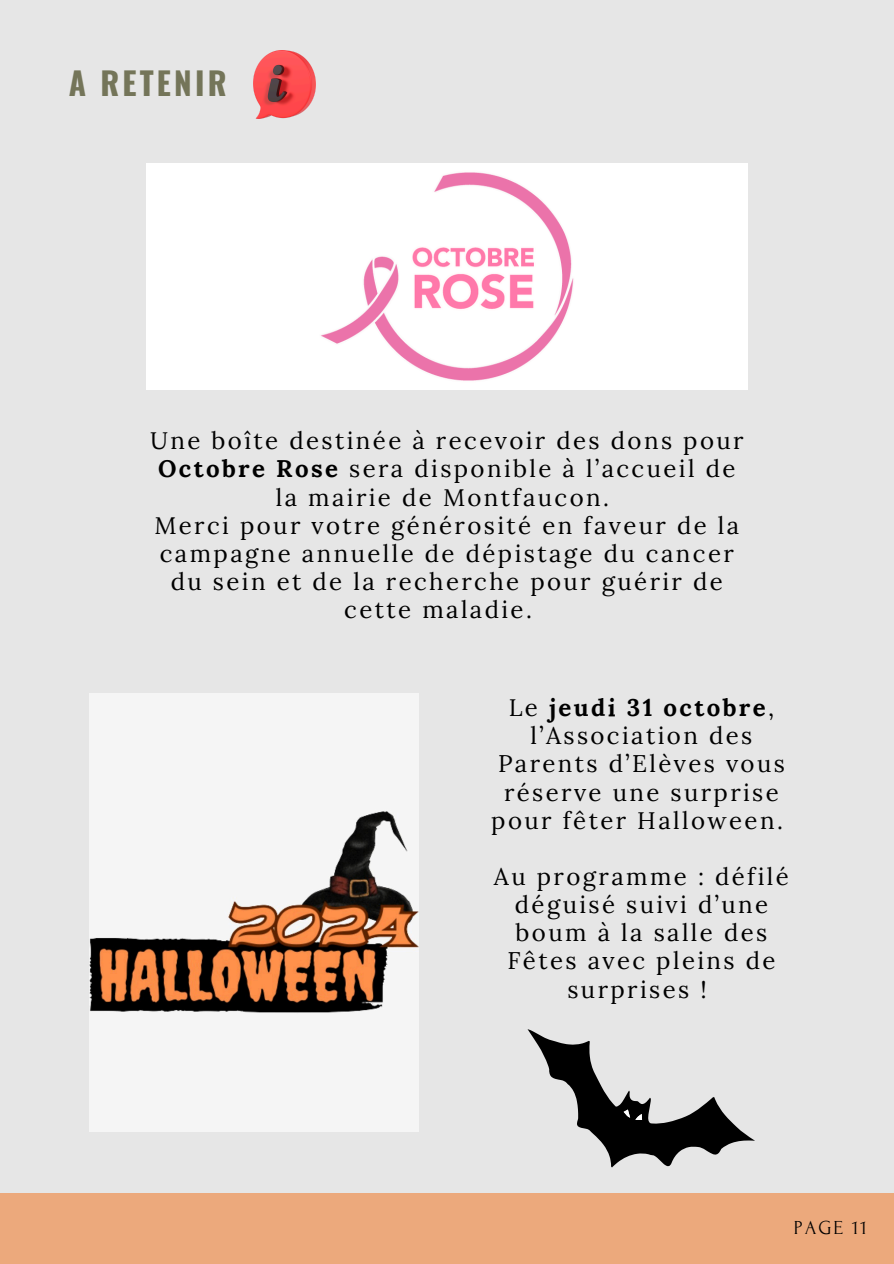
<style>
.page{position:relative;width:894px;height:1264px;background:#fff}
.page>*{position:absolute;margin:0;border:0;box-sizing:border-box;transform-origin:0 0}
.t1{font:700 31.5px "Oswald";letter-spacing:.1em;color:#747559}
.t2{font:24px/28.2px "Lora";letter-spacing:.1em;color:#000;text-align:center}
.t3{font:19.8px "Forum";letter-spacing:.1em;color:#000}
.s1{font-weight:700}
</style>
<div class="page">
<div style="left:0;top:0;width:893px;height:1263px;background:#e6e6e6"></div>
<div style="left:0;top:1192px;width:893px;height:71px;background:#eca97c"></div>
<img style="left:253px;top:51px;width:62px;height:67px">
<img style="left:146px;top:164px;width:601px;height:225px">
<img style="left:89px;top:693px;width:329px;height:438px">
<svg style="left:527px;top:1029px;width:227px;height:138px"></svg>
<p class="t1" style="left:69px;top:58px;width:159px">A RETENIR</p>
<h2 class="t2" style="left:150px;top:426px;width:595px">Une boîte destinée à recevoir des dons pour</h2>
<h2 class="t2" style="left:158px;top:454px;width:578px"><span class="s1">Octobre Rose</span> sera disponible à l’accueil de</h2>
<h2 class="t2" style="left:276px;top:482px;width:335px">la mairie de Montfaucon.</h2>
<h2 class="t2" style="left:154px;top:511px;width:586px">Merci pour votre générosité en faveur de la</h2>
<h2 class="t2" style="left:160px;top:539px;width:575px">campagne annuelle de dépistage du cancer</h2>
<h2 class="t2" style="left:171px;top:567px;width:553px">du sein et de la recherche pour guérir de</h2>
<h2 class="t2" style="left:344px;top:595px;width:189px">cette maladie.</h2>
<h2 class="t2" style="left:491px;top:693px;width:295px">Le <span class="s1">jeudi 31 octobre</span>, l’Association des<br>Parents d’Elèves vous réserve une surprise pour fêter Halloween.</h2>
<p class="t2" style="left:494px;top:862px;width:296px">Au programme : défilé déguisé suivi d’une boum à la salle des<br>Fêtes avec pleins de surprises !</p>
<h2 class="t3" style="left:793px;top:1216px;width:75px">PAGE 11</h2>
</div>
